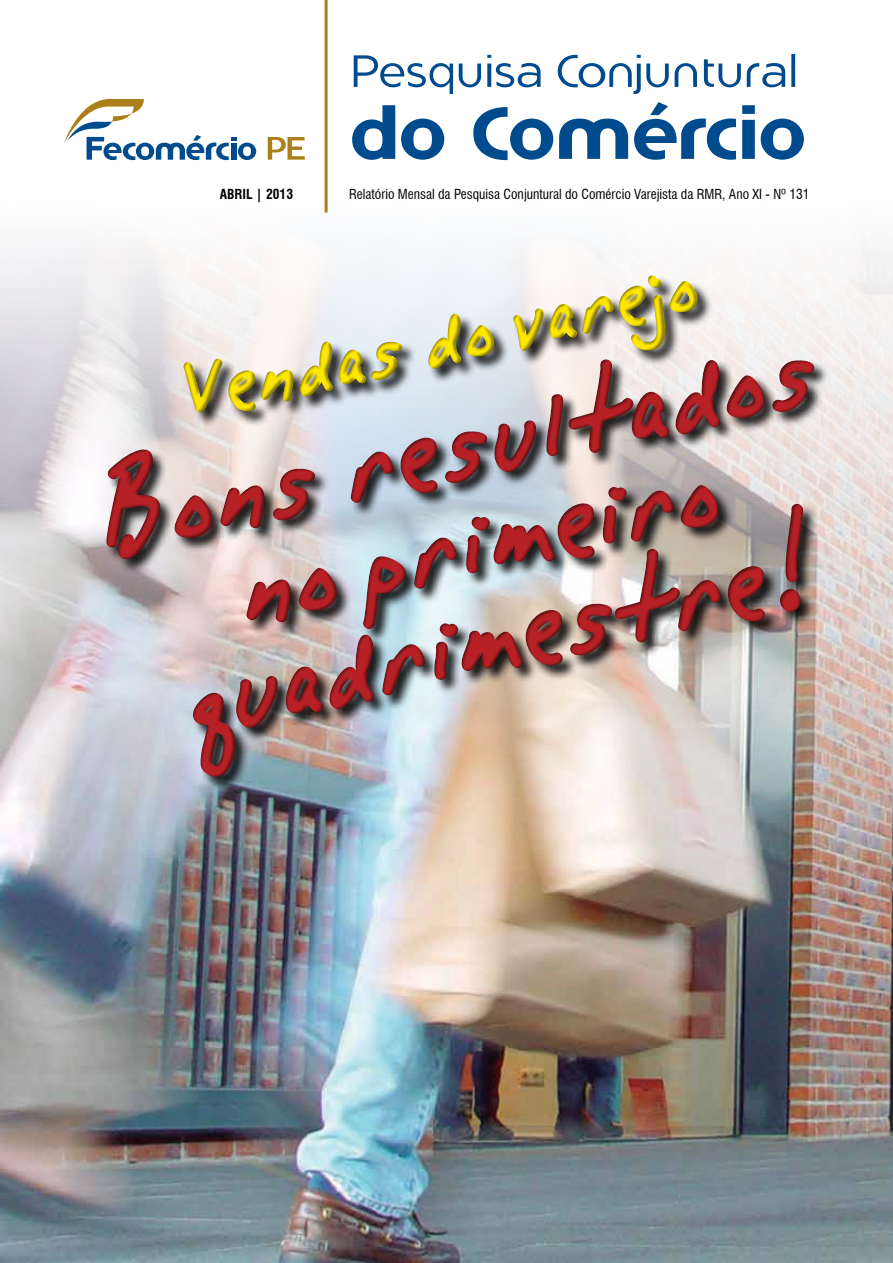
<style>
.page{position:relative;width:893px;height:1263px;background:#fff}
.page>*{position:absolute;margin:0;border:0;box-sizing:border-box;transform-origin:0 0}
.t1{font:181.5px "Alpha Mack AOE";color:#b72126}
.t2{font:condensed 13.5px "Swiss 721 BT";color:#000}
.t3{font:700 condensed 13.5px "Swiss 721 BT";color:#000}
</style>
<div class="page">
<img style="left:0;top:141px;width:893px;height:1122px">
<hr style="left:325px;top:0;width:3px;height:213px;background:#ab7f19">
<svg style="left:352px;top:102px;width:452px;height:58px"></svg>
<svg style="left:354px;top:54px;width:441px;height:40px"></svg>
<svg style="left:64px;top:99px;width:192px;height:61px"></svg>
<svg style="left:268px;top:137px;width:37px;height:23px"></svg>
<img style="left:84px;top:302px;width:793px;height:492px">
<svg style="left:179px;top:252px;width:528px;height:198px"></svg>
<p class="t3" style="left:220px;top:186px;width:75px">abril | 2013</p>
<p class="t2" style="left:349px;top:186px;width:462px">Relatório Mensal da Pesquisa Conjuntural do Comércio Varejista da RMR, Ano XI - Nº 131</p>
<h1 class="t1" style="left:78px;top:410px;width:735px;rotate:-12deg">Bons resultados</h1>
<h1 class="t1" style="left:218px;top:480px;width:491px;rotate:-12deg">no primeiro</h1>
<h1 class="t1" style="left:167px;top:591px;width:639px;rotate:-12deg">quadrimestre!</h1>
</div>
